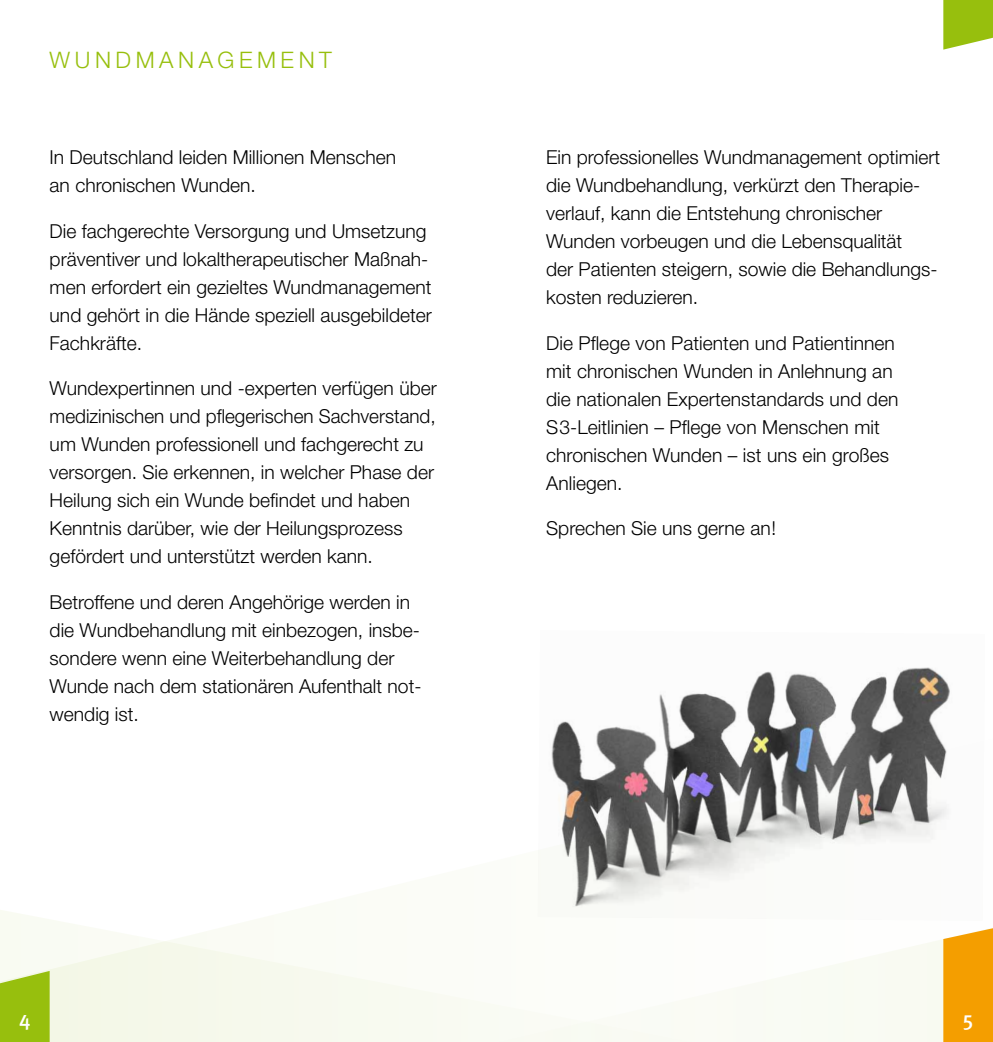
<style>
.page{position:relative;width:993px;height:1042px;background:#fff}
.page>*{position:absolute;margin:0;border:0;box-sizing:border-box;transform-origin:0 0}
.t1{font:300 22.75px "Helvetica Neue";letter-spacing:.2em;color:#97bf0d}
.t2{font:500 21px "Meta Plus";color:#fff}
.t3{font:300 19.25px/28px "Helvetica Neue";color:#000}
</style>
<div class="page">
<svg style="left:0;top:910px;width:392px;height:132px"></svg>
<div style="left:392px;top:940px;width:551px;height:102px;background:#fafbf5"></div>
<svg style="left:943px;top:0;width:49px;height:50px;background:#a4c72c"></svg>
<svg style="left:0;top:971px;width:50px;height:71px;background:#9fc421"></svg>
<svg style="left:943px;top:928px;width:49px;height:114px;background:#f4a30e"></svg>
<img style="left:538px;top:667px;width:412px;height:241px">
<p class="t1" style="left:50px;top:46px;width:284px">WU NDMANAGE MENT</p>
<p class="t3" style="left:50px;top:143px;width:348px">In Deutschland leiden Millionen Menschen an chronischen Wunden.</p>
<p class="t3" style="left:50px;top:216px;width:383px">Die fachgerechte Versorgung und Umsetzung präventiver und lokaltherapeutischer Maßnah&shy;men erfordert ein gezieltes Wundmanagement und gehört in die Hände speziell ausgebildeter Fachkräfte.</p>
<p class="t3" style="left:50px;top:374px;width:388px">Wundexpertinnen und -experten verfügen über medizinischen und pflegerischen Sachverstand, um Wunden professionell und fachgerecht zu versorgen. Sie erkennen, in welcher Phase der Heilung sich ein Wunde befindet und haben Kenntnis darüber, wie der Heilungsprozess gefördert und unterstützt werden kann.</p>
<p class="t3" style="left:50px;top:587px;width:373px">Betroffene und deren Angehörige werden in die Wundbehandlung mit einbezogen, insbe&shy;sondere wenn eine Weiterbehandlung der Wunde nach dem stationären Aufenthalt not&shy;wendig ist.</p>
<p class="t3" style="left:546px;top:143px;width:395px">Ein professionelles Wundmanagement optimiert die Wundbehandlung, verkürzt den Therapie&shy;verlauf, kann die Entstehung chronischer Wunden vorbeugen und die Lebensqualität<br>der Patienten steigern, sowie die Behandlungs&shy;kosten reduzieren.</p>
<p class="t3" style="left:546px;top:328px;width:354px">Die Pflege von Patienten und Patientinnen mit chronischen Wunden in Anlehnung an die nationalen Expertenstandards und den S3-Leitlinien – Pflege von Menschen mit chronischen Wunden – ist uns ein großes Anliegen.</p>
<p class="t3" style="left:546px;top:514px;width:231px">Sprechen Sie uns gerne an!</p>
<p class="t2" style="left:19px;top:1006px;width:13px">4</p>
<p class="t2" style="left:962px;top:1006px;width:12px">5</p>
</div>
